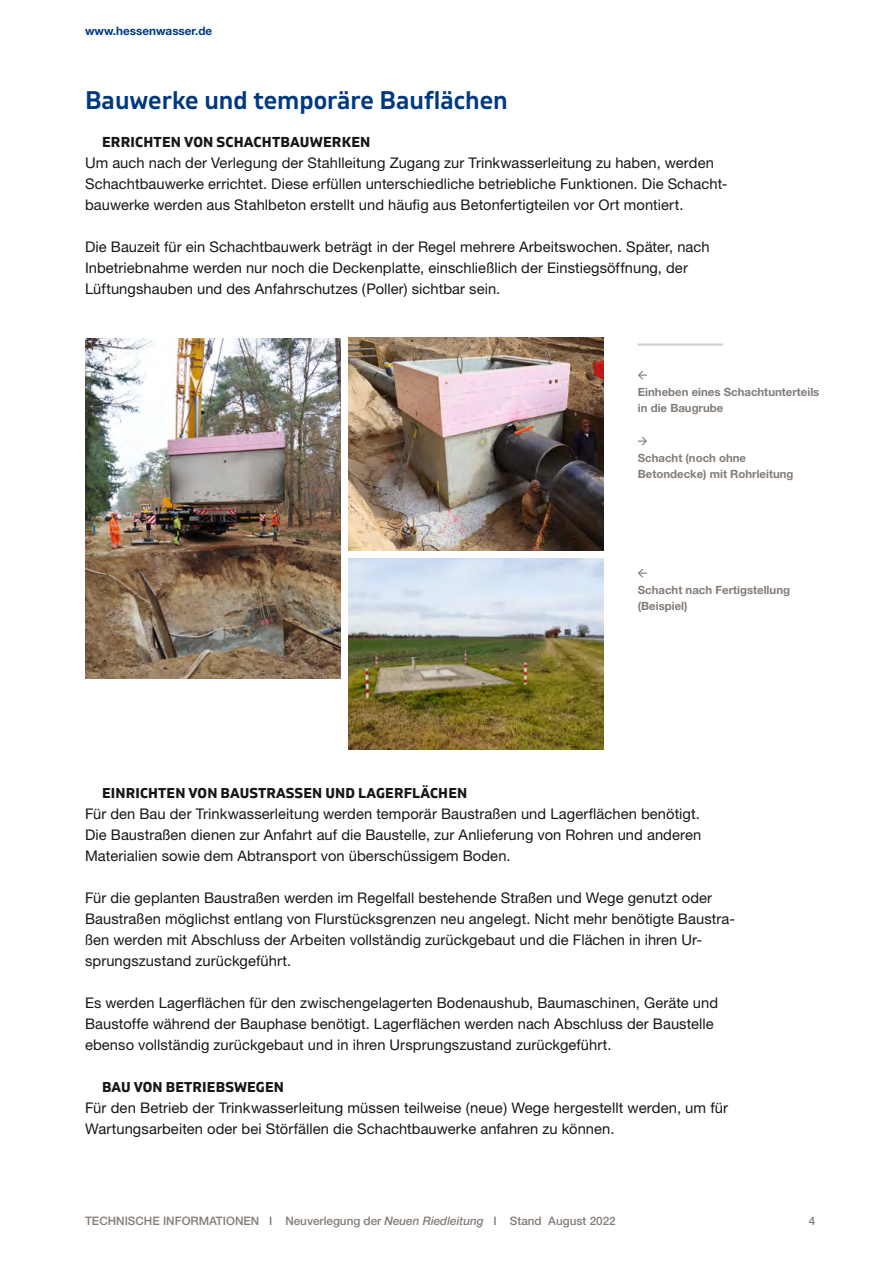
<style>
.page{position:relative;width:893px;height:1263px;background:#fff}
.page>*{position:absolute;margin:0;border:0;box-sizing:border-box;transform-origin:0 0}
.t1{font:600 25.5px "Gilam";color:#00397f}
.t2{font:14.7px/21px "Helvetica Neue";letter-spacing:.005em;color:#181716}
.t3{font:700 14.4px "Gilam";letter-spacing:.01em;color:#181716}
.t4{font:700 14.25px "Gilam";letter-spacing:.01em;color:#181716}
.t5{font:500 11.7px "Helvetica Neue";color:#847c77}
.t6{font:700 11.7px "Helvetica Neue";color:#00397f}
.t7{font:700 11.4px/16.5px "Helvetica Neue";color:#847c77}
.s1{font-style:italic}
</style>
<div class="page">
<img style="left:85px;top:338px;width:255px;height:341px">
<img style="left:349px;top:338px;width:255px;height:212px">
<img style="left:349px;top:559px;width:255px;height:190px">
<hr style="left:638px;top:343px;width:85px;height:3px;background:#d5cfc9">
<svg style="left:638px;top:371px;width:9px;height:8px"></svg>
<svg style="left:638px;top:437px;width:9px;height:8px"></svg>
<svg style="left:638px;top:569px;width:9px;height:8px"></svg>
<p class="t6" style="left:85px;top:23px;width:129px">www.hessenwasser.de</p>
<h1 class="t1" style="left:85px;top:81px;width:424px">Bauwerke und temporäre Bauflächen</h1>
<p class="t3" style="left:85px;top:131px;width:287px">ERRICHTEN VON SCHACHTBAUWERKEN</p>
<p class="t2" style="left:85px;top:152px;width:644px">Um auch nach der Verlegung der Stahlleitung Zugang zur Trinkwasserleitung zu haben, werden<br>Schachtbauwerke errichtet. Diese erfüllen unterschiedliche betriebliche Funktionen. Die Schacht&shy;bauwerke werden aus Stahlbeton erstellt und häufig aus Betonfertigteilen vor Ort montiert.</p>
<p class="t2" style="left:85px;top:236px;width:626px">Die Bauzeit für ein Schachtbauwerk beträgt in der Regel mehrere Arbeitswochen. Später, nach<br>I nbetriebnahme werden nur noch die Deckenplatte, einschließlich der Einstiegsöffnung, der<br>Lüftungshauben und des Anfahrschutzes (Poller) sichtbar sein.</p>
<p class="t7" style="left:638px;top:383px;width:183px">Einheben eines Schachtunterteils in die Baugrube</p>
<p class="t7" style="left:638px;top:449px;width:157px">Schacht (noch ohne<br>Betondecke) mit Rohrleitung</p>
<p class="t7" style="left:638px;top:581px;width:154px">Schacht nach Fertigstellung (Beispiel)</p>
<p class="t4" style="left:102px;top:782px;width:367px">EINRICHTEN VON BAUSTRASSEN UND LAGERFLÄCHEN</p>
<p class="t2" style="left:85px;top:803px;width:618px;text-align:justify">Für den Bau der Trinkwasserleitung werden temporär Baustraßen und Lagerflächen benötigt.<br>Die Baustraßen dienen zur Anfahrt auf die Baustelle, zur Anlieferung von Rohren und anderen Materialien sowie dem Abtransport von überschüssigem Boden.</p>
<p class="t2" style="left:85px;top:887px;width:652px">Für die geplanten Baustraßen werden im Regelfall bestehende Straßen und Wege genutzt oder Baustraßen möglichst entlang von Flurstücksgrenzen neu angelegt. Nicht mehr benötigte Baustra&shy;ßen werden mit Abschluss der Arbeiten vollständig zurückgebaut und die Flächen in ihren Ur&shy;sprungszustand zurückgeführt.</p>
<p class="t2" style="left:85px;top:992px;width:635px">Es werden Lagerflächen für den zwischengelagerten Bodenaushub, Baumaschinen, Geräte und<br>Baustoffe während der Bauphase benötigt. Lagerflächen werden nach Abschluss der Baustelle ebenso vollständig zurückgebaut und in ihren Ursprungszustand zurückgeführt.</p>
<p class="t4" style="left:102px;top:1076px;width:183px">BAU VON BETRIEBSWEGEN</p>
<p class="t2" style="left:85px;top:1097px;width:645px">Für den Betrieb der Trinkwasserleitung müssen teilweise (neue) Wege hergestellt werden, um für<br>Wartungsarbeiten oder bei Störfällen die Schachtbauwerke anfahren zu können.</p>
<p class="t5" style="left:85px;top:1214px;width:532px">TECHNISCHE INFORMATIONEN I Neuverlegung der <span class="s1">Neuen Riedleitung</span> I Stand August 2022</p>
<p class="t5" style="left:809px;top:1214px;width:8px">4</p>
</div>
